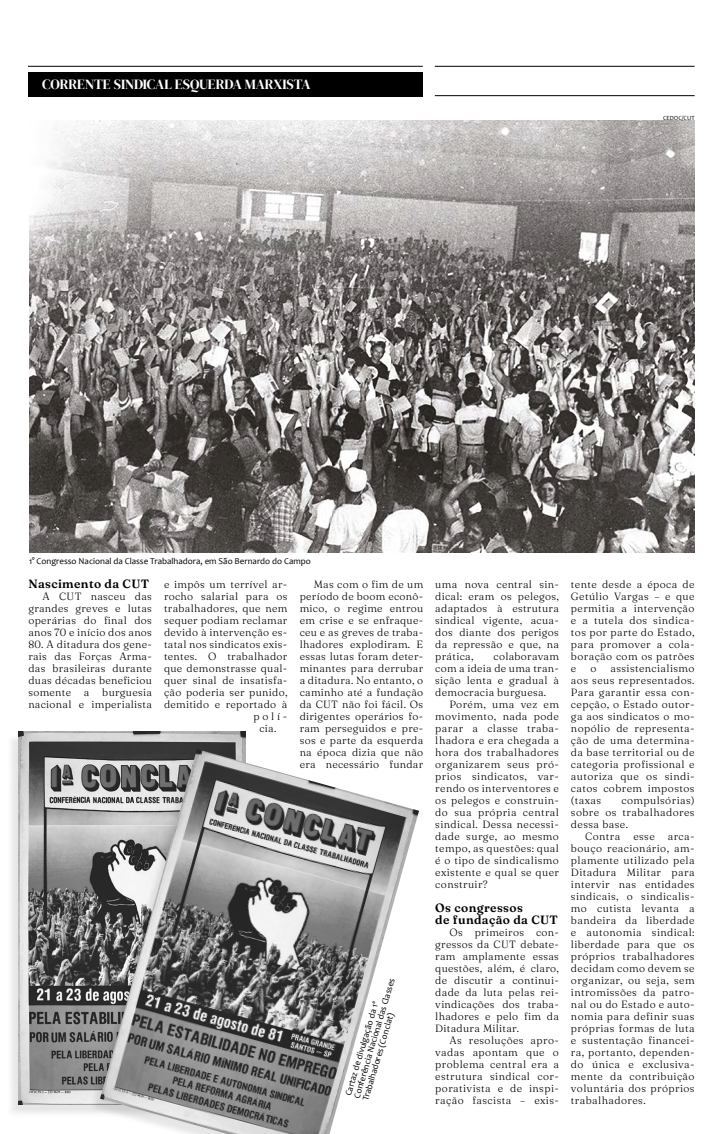
<style>
.page{position:relative;width:723px;height:1134px;background:#fff}
.page>*{position:absolute;margin:0;border:0;box-sizing:border-box;transform-origin:0 0}
.t1{font:14px "DM Serif Display";color:#fff}
.t2{font:600 12px/12px "Fraunces 9 pt";letter-spacing:.03em;color:#000}
.t3{font:300 10.5px/12px "Fraunces 9 pt";letter-spacing:.03em;color:#000;text-align:justify}
.t4{font:9px/9px "Candara";color:#000}
.t5{font:6.3px "Candara";color:#000}
</style>
<div class="page">
<div style="left:6px;top:733px;width:239px;height:385px;background:#000;opacity:.1"></div>
<img style="left:19px;top:731px;width:227px;height:374px">
<div style="left:88px;top:751px;width:330px;height:383px;background:#000;opacity:.1"></div>
<img style="left:100px;top:749px;width:319px;height:385px">
<img style="left:29px;top:120px;width:665px;height:432px">
<div style="left:28px;top:72px;width:395px;height:24px;background:#000"></div>
<hr style="left:28px;top:66px;width:395px;height:1px;background:#000">
<hr style="left:435px;top:66px;width:259px;height:1px;background:#000">
<hr style="left:435px;top:95px;width:259px;height:1px;background:#000">
<h1 class="t1" style="left:42px;top:76px;width:270px">CORRENTE SINDICAL ESQUERDA MARXISTA</h1>
<p class="t5" style="left:663px;top:114px;width:33px">CEDOC/CUT</p>
<p class="t4" style="left:29px;top:556px;width:283px">1° Congresso Nacional da Classe Trabalhadora, em São Bernardo do Campo</p>
<p class="t2" style="left:28px;top:577px;width:122px">Nascimento da CUT</p>
<p class="t3" style="left:28px;top:590px;width:125px;text-indent:14px">A CUT nasceu das grandes greves e lutas operárias do final dos anos 70 e início dos anos</p>
<p class="t3" style="left:28px;top:638px;width:125px">80. A ditadura dos gene&shy;rais das Forças Arma&shy;das brasileiras durante duas décadas beneficiou somente a burguesia nacional e imperialista</p>
<p class="t3" style="left:164px;top:578px;width:125px">e impôs um terrível ar-</p>
<p class="t3" style="left:164px;top:590px;width:125px">rocho salarial para os</p>
<p class="t3" style="left:164px;top:602px;width:125px">trabalhadores, que nem</p>
<p class="t3" style="left:164px;top:614px;width:125px">sequer podiam reclamar</p>
<p class="t3" style="left:164px;top:626px;width:125px">devido à intervenção es-</p>
<p class="t3" style="left:164px;top:638px;width:125px">tatal nos sindicatos exis-</p>
<p class="t3" style="left:164px;top:650px;width:125px">tentes. O trabalhador</p>
<p class="t3" style="left:164px;top:662px;width:125px">que demonstrasse qual-</p>
<p class="t3" style="left:164px;top:674px;width:125px">quer sinal de insatisfa-</p>
<p class="t3" style="left:164px;top:686px;width:125px">ção poderia ser punido,</p>
<p class="t3" style="left:164px;top:698px;width:125px">demitido e reportado à</p>
<p class="t3" style="left:253px;top:710px;width:35px">polí-</p>
<p class="t3" style="left:259px;top:722px;width:18px">cia.</p>
<p class="t3" style="left:300px;top:578px;width:125px;text-indent:14px">Mas com o fim de um período de boom econô&shy;mico, o regime entrou em crise e se enfraque&shy;ceu e as greves de traba&shy;lhadores explodiram. E essas lutas foram deter&shy;minantes para derrubar a ditadura. No entanto, o caminho até a fundação da CUT não foi fácil. Os dirigentes operários fo&shy;ram perseguidos e pre&shy;sos e parte da esquerda na época dizia que não era necessário fundar</p>
<p class="t3" style="left:435px;top:578px;width:125px">uma nova central sin&shy;dical: eram os pelegos, adaptados à estrutura sindical vigente, acua&shy;dos diante dos perigos da repressão e que, na prática,</p>
<p class="t3" style="left:435px;top:650px;width:125px;text-indent:58px">colaboravam com a ideia de uma tran&shy;sição lenta e gradual à democracia burguesa.</p>
<p class="t3" style="left:435px;top:698px;width:125px;text-indent:14px">Porém, uma vez em movimento, nada pode parar a classe traba&shy;lhadora e era chegada a hora dos trabalhadores organizarem seus pró&shy;prios sindicatos, var&shy;rendo os interventores e os pelegos e construin&shy;do sua própria central sindical. Dessa necessi&shy;dade surge, ao mesmo tempo, as questões: qual é o tipo de sindicalismo existente e qual se quer construir?</p>
<p class="t2" style="left:435px;top:901px;width:124px">Os congressos<br>de fundação da CUT</p>
<p class="t3" style="left:435px;top:926px;width:125px;text-indent:14px">Os primeiros con&shy;gressos da CUT debate&shy;ram amplamente essas questões, além, é claro, de discutir a continui&shy;dade da luta pelas rei&shy;vindicações dos traba&shy;lhadores e pelo fim da Ditadura Militar.</p>
<p class="t3" style="left:435px;top:1034px;width:125px;text-indent:14px">As resoluções apro&shy;vadas apontam que o problema central era a estrutura sindical cor&shy;porativista e de inspi&shy;ração fascista – exis-</p>
<p class="t4" style="left:344px;top:1094px;width:126px;rotate:-74deg">Cartaz de divulgação da 1ª<br>Conferência Nacional das Classes<br>Trabalhadores (Conclat)</p>
<p class="t3" style="left:571px;top:578px;width:125px">tente desde a época de Getúlio Vargas – e que permitia a intervenção e a tutela dos sindica&shy;tos por parte do Estado, para promover a cola&shy;boração com os patrões e</p>
<p class="t3" style="left:571px;top:662px;width:125px;text-indent:39px">assistencialismo aos seus representados.<br>Para garantir essa con&shy;cepção, o Estado outor&shy;ga aos sindicatos o mo&shy;nopólio de representa&shy;ção de uma determina&shy;da base territorial ou de categoria profissional e autoriza que os sindi&shy;catos cobrem impostos (taxas</p>
<p class="t3" style="left:590px;top:662px;width:8px">o</p>
<p class="t3" style="left:571px;top:794px;width:125px;text-indent:51px">compulsórias) sobre os trabalhadores dessa base.</p>
<p class="t3" style="left:571px;top:830px;width:125px;text-indent:14px">Contra esse arca&shy;bouço reacionário, am&shy;plamente utilizado pela Ditadura Militar para intervir nas entidades sindicais, o sindicalis&shy;mo cutista levanta a bandeira da liberdade e autonomia sindical: liberdade para que os próprios trabalhadores decidam como devem se organizar, ou seja, sem intromissões da patro&shy;nal ou do Estado e auto&shy;nomia para definir suas próprias formas de luta e sustentação financei&shy;ra, portanto, dependen&shy;do única e exclusiva&shy;mente da contribuição voluntária dos próprios trabalhadores.</p>
</div>
